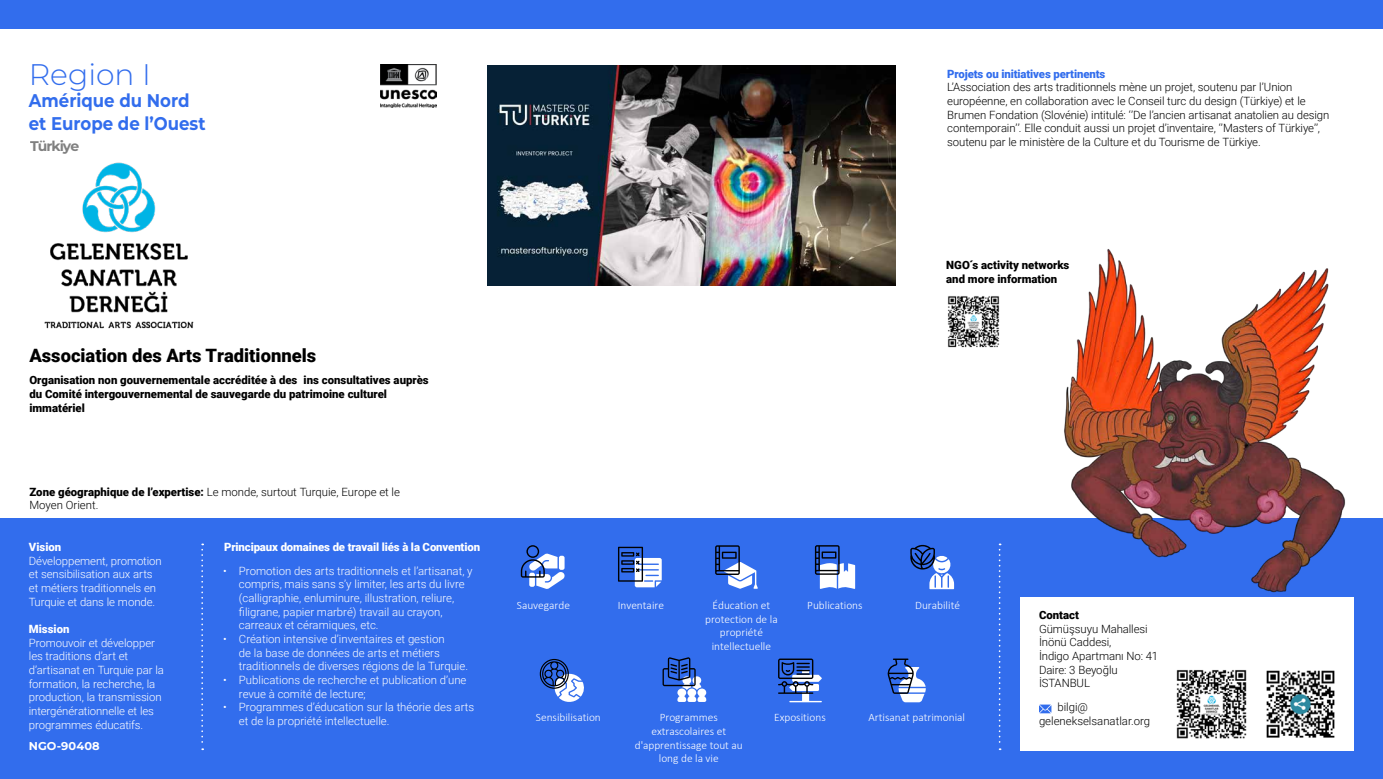
<style>
.page{position:relative;width:1383px;height:779px;background:#fff}
.page>*{position:absolute;margin:0;border:0;box-sizing:border-box;transform-origin:0 0}
.t1{font:300 29.75px "Montserrat";color:#326ded}
.t2{font:900 18.38px "Roboto";color:#000}
.t3{font:700 18.38px/22.1px "Montserrat";color:#326ded;scale:.9 1}
.t4{font:700 14px "Montserrat";letter-spacing:-.07em;color:#000}
.t5{font:300 11.38px/13.7px "Roboto";color:#fff}
.t6{font:300 11.38px/13.7px "Roboto";letter-spacing:-.01em;color:#000}
.t7{font:300 11.38px/13.7px "Calibri";color:#fff;text-align:center}
.t8{font:900 11.38px/14px "Roboto";color:#000}
.t9{font:900 11.38px "Roboto";letter-spacing:-.01em;color:#fff}
.t10{font:900 11.38px "Roboto";letter-spacing:-.01em;color:#326ded}
.t11{font:700 11.38px "Montserrat";letter-spacing:.005em;color:#fff}
.s1{font-weight:900}
</style>
<div class="page">
<div style="left:0;top:518px;width:1382px;height:261px;background:#326ded"></div>
<div style="left:0;top:0;width:1382px;height:29px;background:#326ded"></div>
<img style="left:380px;top:65px;width:57px;height:42px">
<div style="left:1020px;top:597px;width:333px;height:153px;background:#fff"></div>
<svg style="left:1039px;top:704px;width:12px;height:9px"></svg>
<img style="left:488px;top:66px;width:407px;height:219px">
<img style="left:44px;top:162px;width:150px;height:167px">
<svg style="left:201px;top:543px;width:2px;height:207px"></svg>
<svg style="left:998px;top:543px;width:2px;height:207px"></svg>
<img style="left:1064px;top:249px;width:282px;height:344px">
<img style="left:1176px;top:670px;width:71px;height:69px">
<img style="left:1266px;top:670px;width:69px;height:68px">
<img style="left:947px;top:296px;width:53px;height:52px">
<svg style="left:521px;top:545px;width:44px;height:44px"></svg>
<svg style="left:618px;top:547px;width:43px;height:40px"></svg>
<svg style="left:815px;top:545px;width:40px;height:44px"></svg>
<svg style="left:910px;top:544px;width:44px;height:45px"></svg>
<svg style="left:887px;top:658px;width:39px;height:44px"></svg>
<hr style="left:789px;top:701px;width:33px;height:1px;background:#fff">
<svg style="left:778px;top:658px;width:44px;height:36px"></svg>
<svg style="left:715px;top:545px;width:42px;height:44px"></svg>
<svg style="left:540px;top:659px;width:44px;height:43px"></svg>
<svg style="left:662px;top:657px;width:44px;height:45px"></svg>
<h1 class="t1" style="left:29px;top:55px;width:124px">Region I</h1>
<h2 class="t3" style="left:29px;top:89px;width:198px">Amérique du Nord et Europe de l’Ouest</h2>
<p class="t4" style="left:30px;top:137px;width:50px">Türkiye</p>
<p class="t10" style="left:947px;top:66px;width:160px">Projets ou initiatives pertinents</p>
<p class="t6" style="left:947px;top:80px;width:383px">L’Association des arts traditionnels mène un projet, soutenu par l’Union européenne, en collaboration avec le Conseil turc du design (Türkiye) et le Brumen Fondation (Slovénie) intitulé: ‘’De l’ancien artisanat anatolien au design contemporain’’. Elle conduit aussi un projet d’inventaire, ‘’Masters of Türkiye’’, soutenu par le ministère de la Culture et du Tourisme de Türkiye.</p>
<h2 class="t2" style="left:29px;top:343px;width:288px">Association des Arts Traditionnels</h2>
<p class="t8" style="left:29px;top:373px;width:401px">Organisation non gouvernementale accréditée à des ins consultatives auprès du Comité intergouvernemental de sauvegarde du patrimoine culturel immatériel</p>
<p class="t6" style="left:29px;top:484px;width:372px"><span class="s1">Zone géographique de l’expertise:</span> Le monde, surtout Turquie, Europe et le<br>Moyen Orient.</p>
<p class="t9" style="left:29px;top:539px;width:34px">Vision</p>
<p class="t5" style="left:29px;top:553px;width:134px">Développement, promotion et sensibilisation aux arts et métiers traditionnels en<br>Turquie et dans le monde.</p>
<p class="t9" style="left:29px;top:621px;width:42px">Mission</p>
<p class="t5" style="left:29px;top:635px;width:136px">Promouvoir et développer les traditions d’art et d’artisanat en Turquie par la formation, la recherche, la production, la transmission intergénérationnelle et les programmes éducatifs.</p>
<p class="t11" style="left:29px;top:738px;width:72px">NGO-90408</p>
<p class="t9" style="left:224px;top:539px;width:257px">Principaux domaines de travail liés à la Convention</p>
<p class="t5" style="left:239px;top:563px;width:235px;text-indent:-16px">• Promotion des arts traditionnels et l’artisanat, y compris, mais sans s’y limiter, les arts du livre (calligraphie, enluminure, illustration, reliure, filigrane, papier marbré) travail au crayon, carreaux et céramiques, etc.</p>
<p class="t5" style="left:239px;top:632px;width:231px;text-indent:-16px">• Création intensive d’inventaires et gestion<br>de la base de données de arts et métiers traditionnels de diverses régions de la Turquie.</p>
<p class="t5" style="left:239px;top:673px;width:229px;text-indent:-16px">• Publications de recherche et publication d’une revue à comité de lecture;</p>
<p class="t5" style="left:239px;top:700px;width:237px;text-indent:-16px">• Programmes d’éducation sur la théorie des arts et de la propriété intellectuelle.</p>
<p class="t8" style="left:946px;top:258px;width:125px;line-height:13.7px">NGO´s activity networks and more information</p>
<p class="t7" style="left:517px;top:598px;width:55px">Sauvegarde</p>
<p class="t7" style="left:617px;top:598px;width:48px">Inventaire</p>
<p class="t7" style="left:705px;top:598px;width:74px">Éducation et protection de la propriété intellectuelle</p>
<p class="t7" style="left:807px;top:598px;width:57px">Publications</p>
<p class="t7" style="left:915px;top:598px;width:46px">Durabilité</p>
<p class="t7" style="left:536px;top:710px;width:66px">Sensibilisation</p>
<p class="t7" style="left:635px;top:710px;width:110px">Programmes extrascolaires et d'apprentissage tout au long de la vie</p>
<p class="t7" style="left:774px;top:710px;width:53px">Expositions</p>
<p class="t7" style="left:868px;top:710px;width:98px">Artisanat patrimonial</p>
<p class="t8" style="left:1039px;top:607px;width:42px">Contact</p>
<p class="t6" style="left:1039px;top:621px;width:120px">Gümüşsuyu Mahallesi<br>İnönü Caddesi,<br>İndigo Apartmanı No: 41<br>Daire: 3 Beyoğlu<br>İSTANBUL</p>
<p class="t6" style="left:1039px;top:700px;width:113px;text-indent:18px">bilgi@ gelenekselsanatlar.org</p>
</div>
